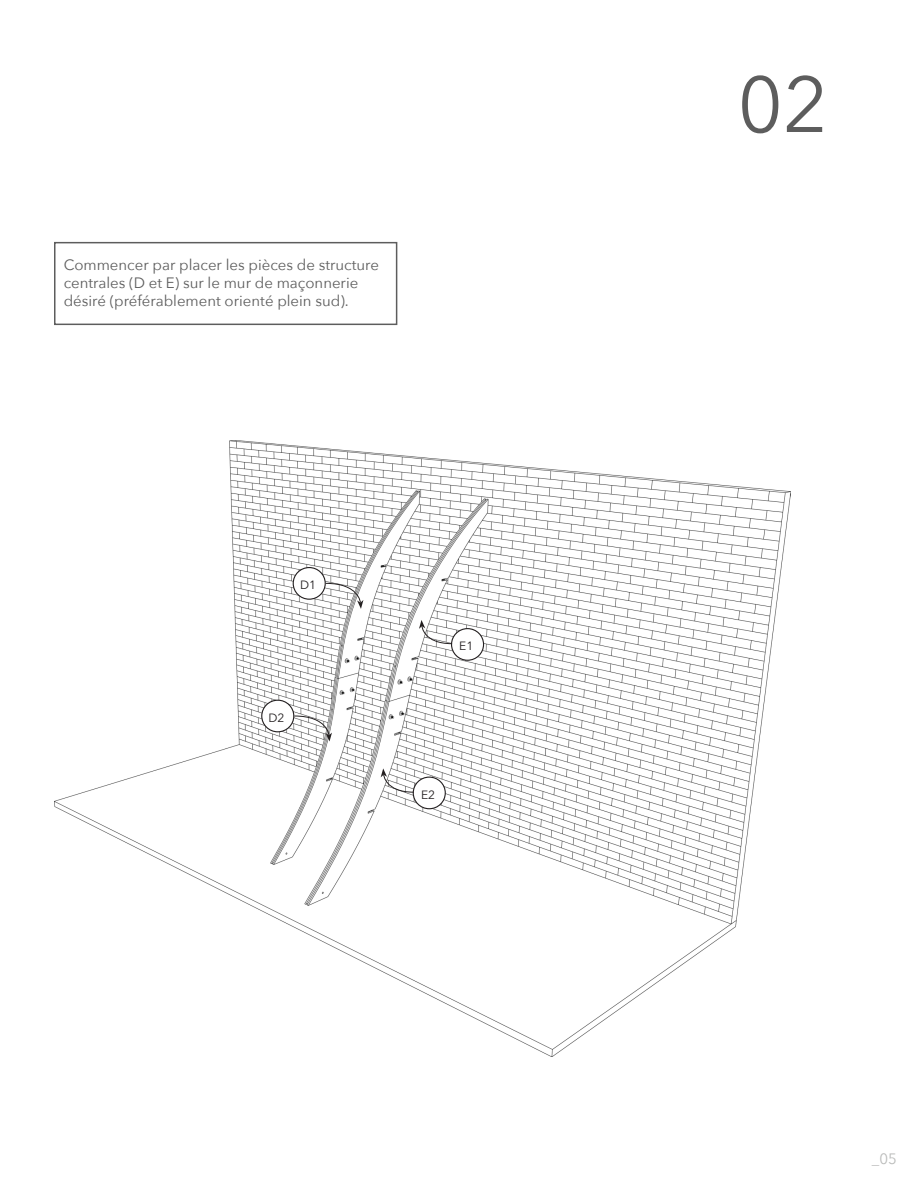
<style>
.page{position:relative;width:918px;height:1188px;background:#fff}
.page>*{position:absolute;margin:0;border:0;box-sizing:border-box;transform-origin:0 0}
.t1{font:78px "Avenir Next";color:#5d5d5d}
.t2{font:15px/18px "Avenir Next";color:#5d5d5d}
.t3{font:15px "Avenir Next";color:#babbba}
.t4{font:12px "Avenir Next";color:#231f20}
</style>
<div class="page">
<div style="left:54px;top:242px;width:343px;height:83px;border:2px solid #5d5d5d"></div>
<img style="left:54px;top:440px;width:736px;height:617px">
<div style="left:262px;top:700px;width:32px;height:32px;background:#fff;border-radius:50%"></div>
<div style="left:261px;top:700px;width:33px;height:32px;border:1px solid #231f20;border-radius:50%"></div>
<div style="left:293px;top:568px;width:32px;height:31px;background:#fff;border-radius:50%"></div>
<div style="left:293px;top:567px;width:33px;height:33px;border:1px solid #231f20;border-radius:50%"></div>
<svg style="left:294px;top:715px;width:38px;height:27px"></svg>
<svg style="left:325px;top:583px;width:38px;height:26px"></svg>
<div style="left:413px;top:777px;width:32px;height:32px;background:#fff;border-radius:50%"></div>
<div style="left:413px;top:777px;width:33px;height:32px;border:1px solid #231f20;border-radius:50%"></div>
<div style="left:452px;top:629px;width:32px;height:31px;background:#fff;border-radius:50%"></div>
<div style="left:451px;top:628px;width:33px;height:33px;border:1px solid #231f20;border-radius:50%"></div>
<svg style="left:381px;top:768px;width:34px;height:25px"></svg>
<svg style="left:419px;top:620px;width:34px;height:24px"></svg>
<p class="t2" style="left:64px;top:255px;width:317px">Commencer par placer les pièces de structure centrales (D et E) sur le mur de maçonnerie désiré (préférablement orienté plein sud).</p>
<p class="t4" style="left:300px;top:575px;width:18px">D1</p>
<p class="t4" style="left:269px;top:708px;width:18px">D2</p>
<p class="t4" style="left:459px;top:636px;width:16px">E1</p>
<p class="t4" style="left:421px;top:785px;width:16px">E2</p>
<p class="t1" style="left:738px;top:39px;width:92px">02</p>
<p class="t3" style="left:872px;top:1146px;width:26px">_05</p>
</div>
